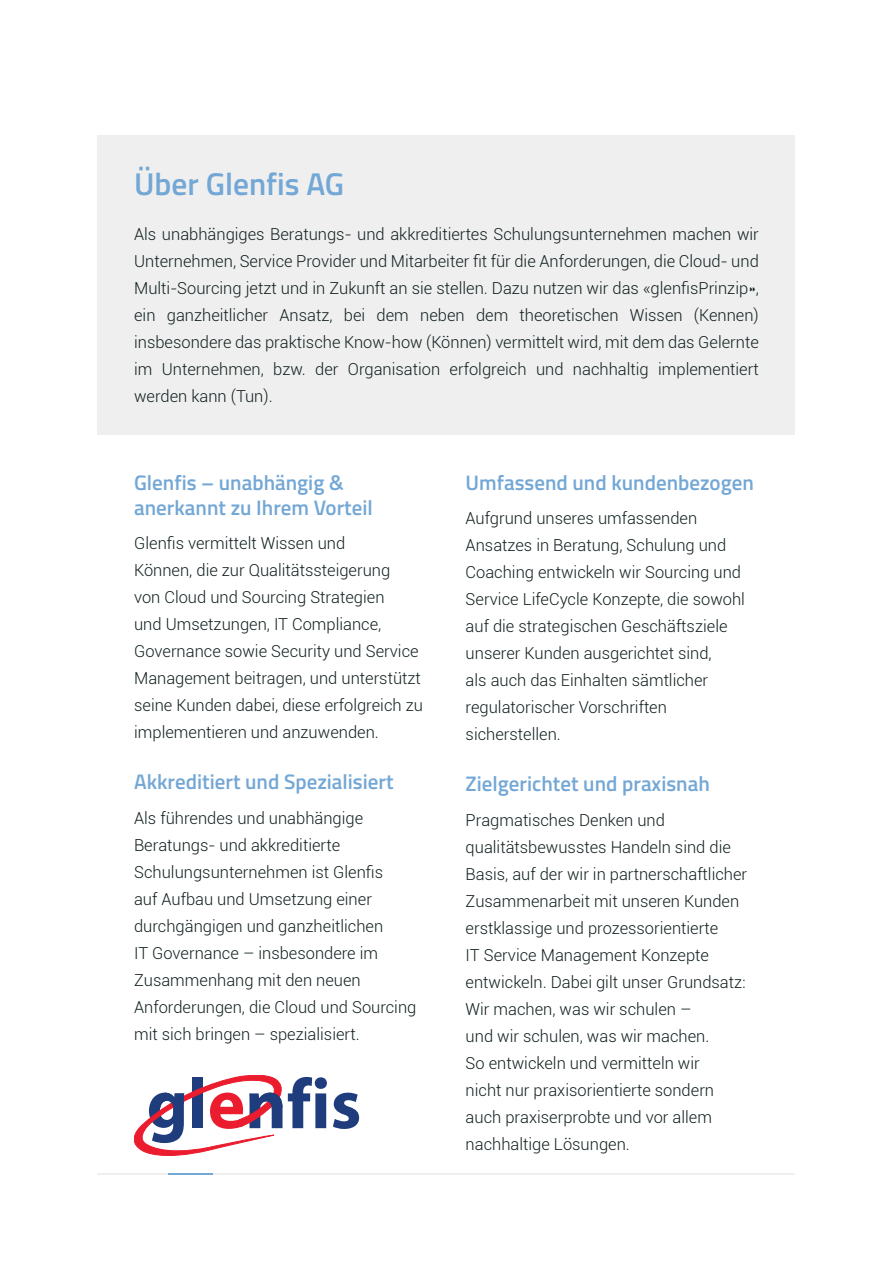
<style>
.page{position:relative;width:893px;height:1263px;background:#fff}
.page>*{position:absolute;margin:0;border:0;box-sizing:border-box;transform-origin:0 0}
.Heading_1{font:600 31.5px "Titillium Web";color:#73a7d5}
.Heading_4{font:600 21px/25.2px "Titillium Web";color:#73a7d5}
.Paragraph{font:300 16.5px/27px "Roboto";color:#101e1e}
</style>
<div class="page">
<div style="left:98px;top:136px;width:697px;height:299px;background:#efefef"></div>
<hr style="left:98px;top:1173px;width:697px;height:2px;background:#efefef">
<hr style="left:168px;top:1173px;width:45px;height:2px;background:#73a7d5">
<svg style="left:333px;top:1093px;width:26px;height:36px"></svg>
<svg style="left:134px;top:1075px;width:193px;height:80px"></svg>
<p class="Heading_1" style="left:134px;top:161px;width:212px">Über Glenfis AG</p>
<p class="Paragraph" style="left:134px;top:220px;width:626px;text-align:justify">Als unabhängiges Beratungs- und akkreditiertes Schulungsunternehmen machen wir Unternehmen, Service Provider und Mitarbeiter fit für die Anforderungen, die Cloud- und Multi-Sourcing jetzt und in Zukunft an sie stellen. Dazu nutzen wir das «glenfisPrinzip», ein ganzheitlicher Ansatz, bei dem neben dem theoretischen Wissen (Kennen) insbesondere das praktische Know-how (Können) vermittelt wird, mit dem das Gelernte im Unternehmen, bzw. der Organisation erfolgreich und nachhaltig implementiert werden kann (Tun).</p>
<p class="Heading_4" style="left:134px;top:469px;width:240px">Glenfis – unabhängig &amp; anerkannt zu Ihrem Vorteil</p>
<p class="Paragraph" style="left:134px;top:529px;width:290px">Glenfis vermittelt Wissen und<br>Können, die zur Qualitätssteigerung<br>von Cloud und Sourcing Strategien<br>und Umsetzungen, IT Compliance, Governance sowie Security und Service Management beitragen, und unterstützt seine Kunden dabei, diese erfolgreich zu implementieren und anzuwenden.</p>
<p class="Heading_4" style="left:134px;top:768px;width:261px">Akkreditiert und Spezialisiert</p>
<p class="Paragraph" style="left:134px;top:804px;width:284px">Als führendes und unabhängige<br>Beratungs- und akkreditierte<br>Schulungsunternehmen ist Glenfis<br>auf Aufbau und Umsetzung einer durchgängigen und ganzheitlichen<br>IT Governance – insbesondere im<br>Zusammenhang mit den neuen<br>Anforderungen, die Cloud und Sourcing mit sich bringen – spezialisiert.</p>
<p class="Heading_4" style="left:466px;top:469px;width:290px">Umfassend und kundenbezogen</p>
<p class="Paragraph" style="left:466px;top:504px;width:281px">Aufgrund unseres umfassenden Ansatzes in Beratung, Schulung und Coaching entwickeln wir Sourcing und Service LifeCycle Konzepte, die sowohl auf die strategischen Geschäftsziele unserer Kunden ausgerichtet sind,<br>als auch das Einhalten sämtlicher regulatorischer Vorschriften sicherstellen.</p>
<p class="Heading_4" style="left:466px;top:770px;width:246px">Zielgerichtet und praxisnah</p>
<p class="Paragraph" style="left:466px;top:805px;width:283px">Pragmatisches Denken und qualitätsbewusstes Handeln sind die Basis, auf der wir in partnerschaftlicher Zusammenarbeit mit unseren Kunden erstklassige und prozessorientierte<br>IT Service Management Konzepte entwickeln. Dabei gilt unser Grundsatz:<br>Wir machen, was wir schulen –<br>und wir schulen, was wir machen.<br>So entwickeln und vermitteln wir<br>nicht nur praxisorientierte sondern auch praxiserprobte und vor allem nachhaltige Lösungen.</p>
</div>
